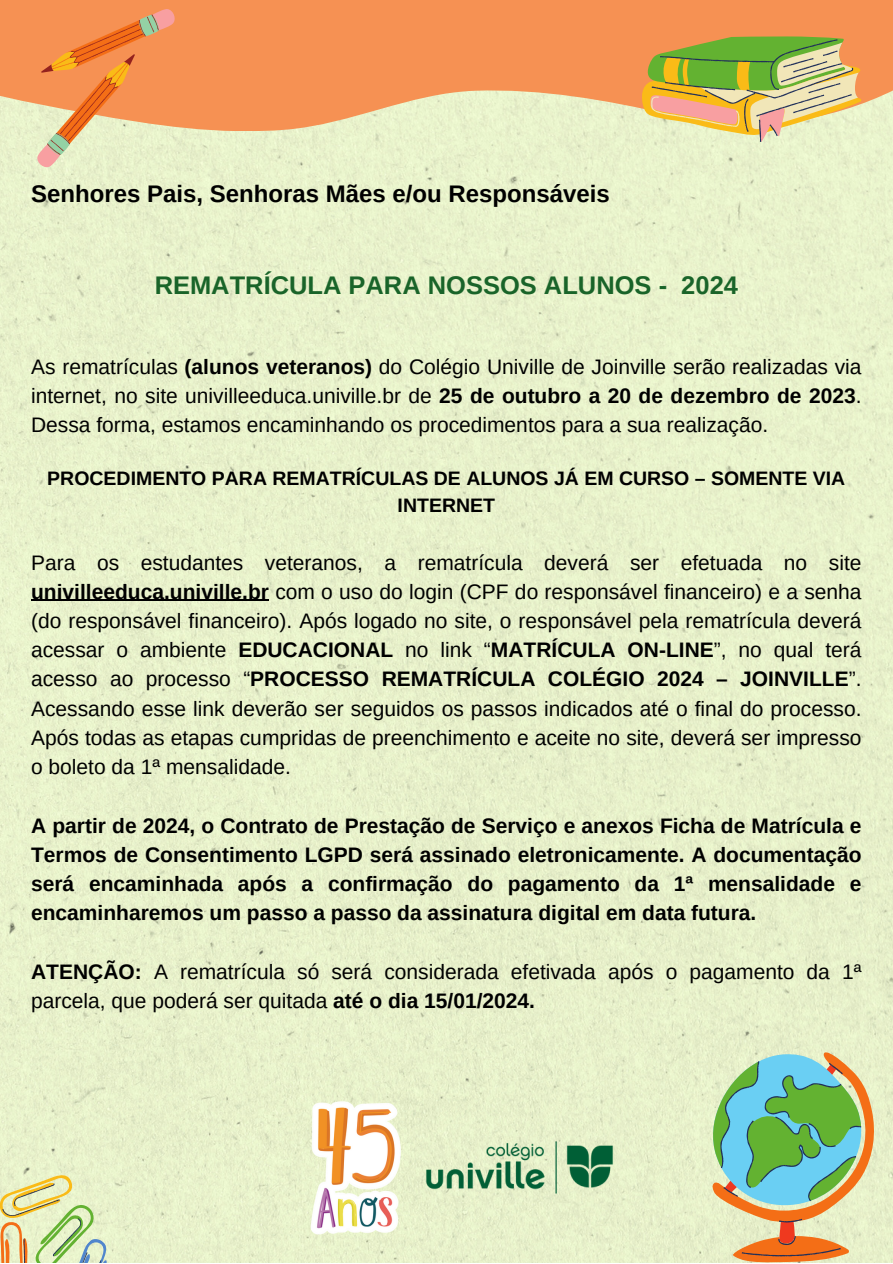
<style>
.page{position:relative;width:893px;height:1264px;background:#fff}
.page>*{position:absolute;margin:0;border:0;box-sizing:border-box;transform-origin:0 0}
.t1{font:700 25.5px "Arimo";color:#196429}
.t2{font:700 24px "Arimo";color:#000}
.t3{font:21px/29.2px "Arimo";color:#000;text-align:justify}
.t4{font:700 21px/29.2px "Arimo";color:#000;text-align:justify}
.t5{font:700 19.5px/27px "Arimo";color:#000;text-align:center}
.s1{font-weight:700}
</style>
<div class="page">
<img style="left:0;top:131px;width:892px;height:1131px">
<svg style="left:710px;top:1052px;width:163px;height:210px;background:#a5be91"></svg>
<svg style="left:0;top:0;width:892px;height:131px;background:#f3a065"></svg>
<svg style="left:27px;top:8px;width:159px;height:162px;background:#edaa71"></svg>
<svg style="left:0;top:1149px;width:128px;height:113px;background:#dee4b4"></svg>
<svg style="left:642px;top:36px;width:219px;height:106px;background:#c5be71"></svg>
<hr style="left:31px;top:600px;width:238px;height:1px;background:#000">
<img style="left:301px;top:1097px;width:74px;height:140px">
<img style="left:375px;top:1014px;width:266px;height:248px">
<p class="t2" style="left:31px;top:180px;width:580px">Senhores Pais, Senhoras Mães e/ou Responsáveis</p>
<p class="t1" style="left:155px;top:271px;width:584px">REMATRÍCULA PARA NOSSOS ALUNOS - 2024</p>
<p class="t3" style="left:31px;top:352px;width:831px">As rematrículas <span class="s1">(alunos veteranos)</span> do Colégio Univille de Joinville serão realizadas via internet, no site univilleeduca.univille.br de <span class="s1">25 de outubro a 20 de dezembro de 2023</span>.<br>Dessa forma, estamos encaminhando os procedimentos para a sua realização.</p>
<p class="t5" style="left:47px;top:465px;width:799px">PROCEDIMENTO PARA REMATRÍCULAS DE ALUNOS JÁ EM CURSO – SOMENTE VIA<br>INTERNET</p>
<p class="t3" style="left:31px;top:547px;width:831px">Para os estudantes veteranos, a rematrícula deverá ser efetuada no site <span class="s1">univilleeduca.univille.br</span> com o uso do login (CPF do responsável financeiro) e a senha (do responsável financeiro). Após logado no site, o responsável pela rematrícula deverá acessar o ambiente <span class="s1">EDUCACIONAL</span> no link “<span class="s1">MATRÍCULA ON-LINE</span>”, no qual terá acesso ao processo “<span class="s1">PROCESSO REMATRÍCULA COLÉGIO 2024 – JOINVILLE</span>”.<br>Acessando esse link deverão ser seguidos os passos indicados até o final do processo.<br>Após todas as etapas cumpridas de preenchimento e aceite no site, deverá ser impresso o boleto da 1ª mensalidade.</p>
<p class="t4" style="left:31px;top:810px;width:831px">A partir de 2024, o Contrato de Prestação de Serviço e anexos Ficha de Matrícula e Termos de Consentimento LGPD será assinado eletronicamente. A documentação será encaminhada após a confirmação do pagamento da 1ª mensalidade e encaminharemos um passo a passo da assinatura digital em data futura.</p>
<p class="t3" style="left:31px;top:956px;width:831px"><span class="s1">ATENÇÃO:</span> A rematrícula só será considerada efetivada após o pagamento da 1ª parcela, que poderá ser quitada <span class="s1">até o dia 15/01/2024.</span></p>
</div>
